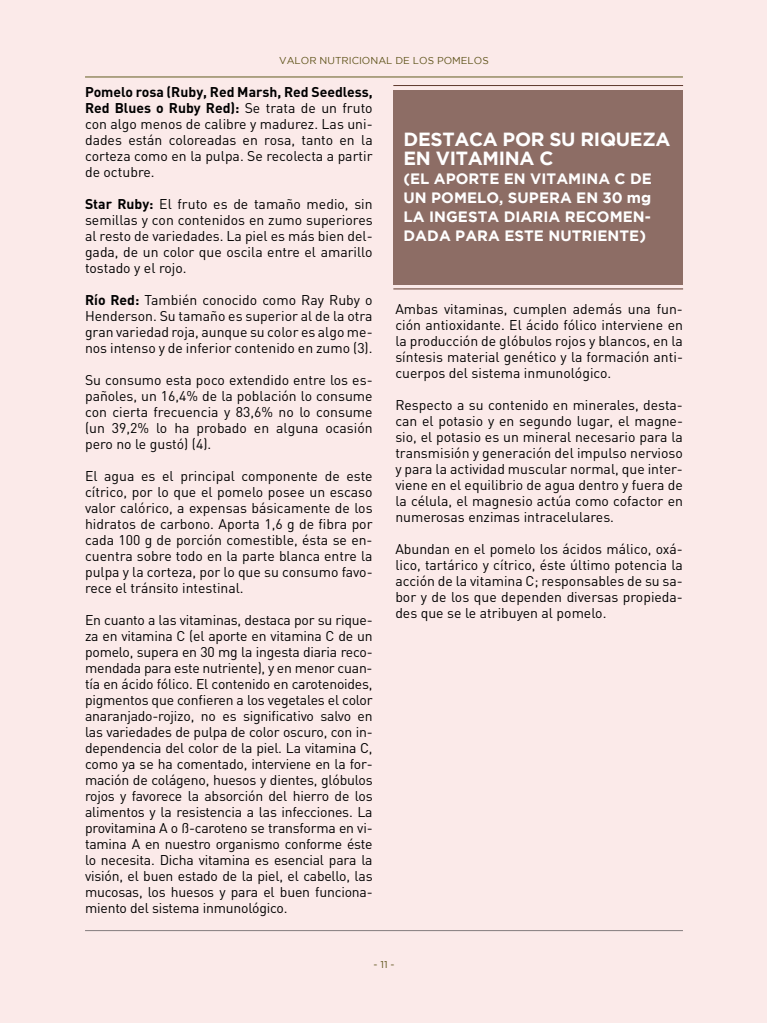
<style>
.page{position:relative;width:768px;height:1024px;background:#fbeae9}
.page>*{position:absolute;margin:0;border:0;box-sizing:border-box;transform-origin:0 0}
.t1{font:700 19px/19px "Gotham";letter-spacing:-.015em;color:#fff}
.t2{font:700 15px/19px "Gotham";letter-spacing:.005em;color:#fff;text-align:justify}
.t3{font:14px/16px "DIN";color:#000;text-align:justify}
.t4{font:10px "Gotham";color:#635e21}
.s1{font-weight:700}
</style>
<div class="page">
<hr style="left:85px;top:930px;width:598px;height:1px;background:#87888a">
<hr style="left:393px;top:85px;width:290px;height:1px;background:#5e382c">
<hr style="left:393px;top:288px;width:290px;height:1px;background:#5e382c">
<div style="left:394px;top:90px;width:289px;height:195px;background:#8d6d65"></div>
<hr style="left:85px;top:77px;width:598px;height:1px;background:#635e21">
<p class="t4" style="left:279px;top:55px;width:211px">VALOR NUTRICIONAL DE LOS POMELOS</p>
<p class="t3" style="left:85px;top:83px;width:289px"><span class="s1">Pomelo rosa (Ruby, Red Marsh, Red Seedless, Red Blues o Ruby Red):</span> Se trata de un fruto con algo menos de calibre y madurez. Las uni&shy;dades están coloreadas en rosa, tanto en la corteza como en la pulpa. Se recolecta a partir de octubre.</p>
<p class="t3" style="left:85px;top:195px;width:289px"><span class="s1">Star Ruby:</span> El fruto es de tamaño medio, sin semillas y con contenidos en zumo superiores al resto de variedades. La piel es más bien del&shy;gada, de un color que oscila entre el amarillo tostado y el rojo.</p>
<p class="t3" style="left:85px;top:291px;width:289px"><span class="s1">Río Red:</span> También conocido como Ray Ruby o Henderson. Su tamaño es superior al de la otra gran variedad roja, aunque su color es algo me&shy;nos intenso y de inferior contenido en zumo (3).</p>
<p class="t3" style="left:85px;top:371px;width:289px">Su consumo esta poco extendido entre los es&shy;pañoles, un 16,4% de la población lo consume con cierta frecuencia y 83,6% no lo consume (un 39,2% lo ha probado en alguna ocasión pero no le gustó) (4).</p>
<p class="t3" style="left:85px;top:467px;width:289px">El agua es el principal componente de este cítrico, por lo que el pomelo posee un escaso valor calórico, a expensas básicamente de los hidratos de carbono. Aporta 1,6 g de fibra por cada 100 g de porción comestible, ésta se en&shy;cuentra sobre todo en la parte blanca entre la pulpa y la corteza, por lo que su consumo favo&shy;rece el tránsito intestinal.</p>
<p class="t3" style="left:85px;top:611px;width:289px">En cuanto a las vitaminas, destaca por su rique&shy;za en vitamina C (el aporte en vitamina C de un pomelo, supera en 30 mg la ingesta diaria reco&shy;mendada para este nutriente), y en menor cuan&shy;tía en ácido fólico. El contenido en carotenoides, pigmentos que confieren a los vegetales el color anaranjado-rojizo, no es significativo salvo en las variedades de pulpa de color oscuro, con in&shy;dependencia del color de la piel. La vitamina C, como ya se ha comentado, interviene en la for&shy;mación de colágeno, huesos y dientes, glóbulos rojos y favorece la absorción del hierro de los alimentos y la resistencia a las infecciones. La provitamina A o ß-caroteno se transforma en vi&shy;tamina A en nuestro organismo conforme éste lo necesita. Dicha vitamina es esencial para la visión, el buen estado de la piel, el cabello, las mucosas, los huesos y para el buen funciona&shy;miento del sistema inmunológico.</p>
<h1 class="t1" style="left:404px;top:129px;width:268px">DESTACA POR SU RIQUEZA<br>EN VITAMINA C</h1>
<p class="t2" style="left:403px;top:169px;width:250px">(EL APORTE EN VITAMINA C DE UN POMELO, SUPERA EN 30 MG LA INGESTA DIARIA RECOMEN-DADA PARA ESTE NUTRIENTE)</p>
<p class="t3" style="left:395px;top:300px;width:289px">Ambas vitaminas, cumplen además una fun&shy;ción antioxidante. El ácido fólico interviene en la producción de glóbulos rojos y blancos, en la síntesis material genético y la formación anti&shy;cuerpos del sistema inmunológico.</p>
<p class="t3" style="left:395px;top:396px;width:289px">Respecto a su contenido en minerales, desta&shy;can el potasio y en segundo lugar, el magne&shy;sio, el potasio es un mineral necesario para la transmisión y generación del impulso nervioso y para la actividad muscular normal, que inter&shy;viene en el equilibrio de agua dentro y fuera de la célula, el magnesio actúa como cofactor en numerosas enzimas intracelulares.</p>
<p class="t3" style="left:395px;top:540px;width:289px">Abundan en el pomelo los ácidos málico, oxá&shy;lico, tartárico y cítrico, éste último potencia la acción de la vitamina C; responsables de su sa&shy;bor y de los que dependen diversas propieda&shy;des que se le atribuyen al pomelo.</p>
<p class="t4" style="left:373px;top:959px;width:23px">- 11 -</p>
</div>
